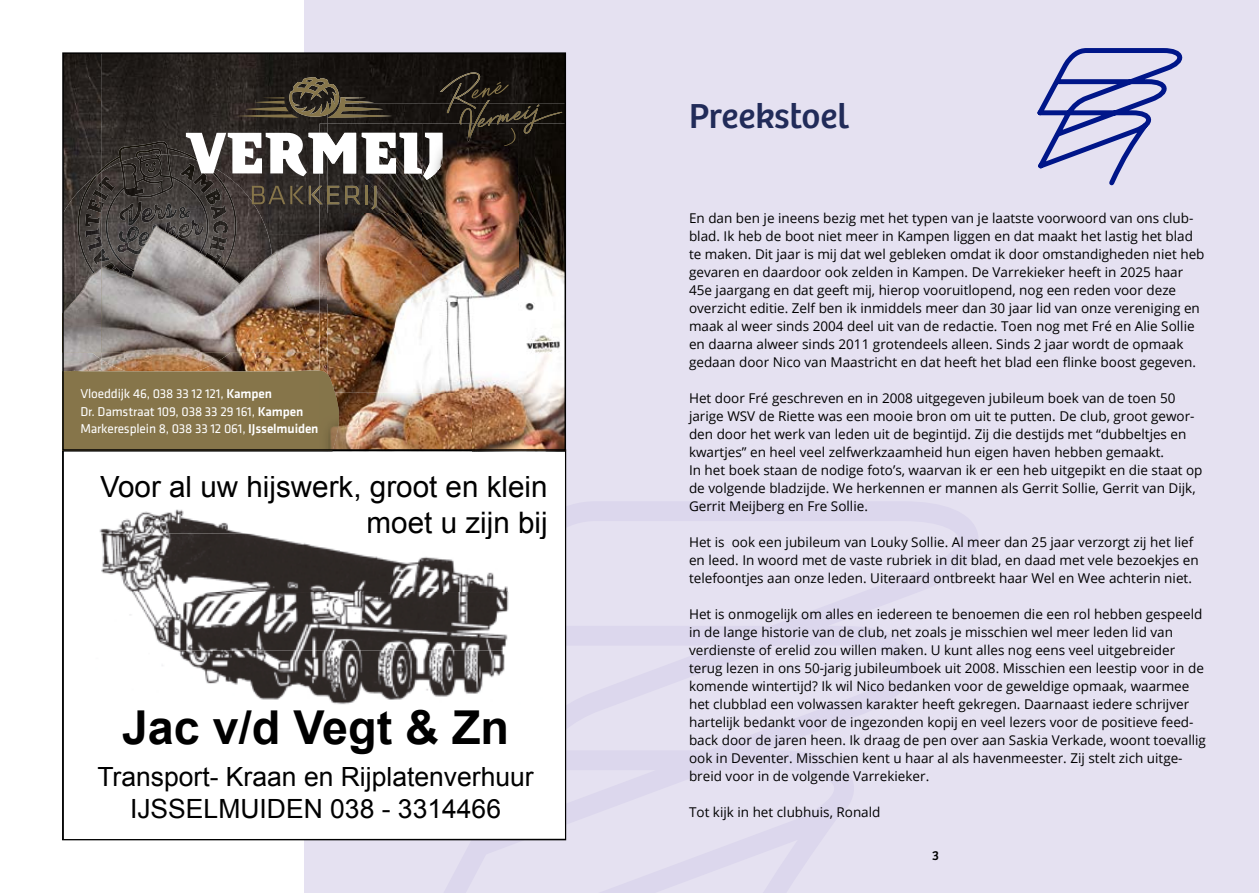
<style>
.page{position:relative;width:1259px;height:893px;background:#fff}
.page>*{position:absolute;margin:0;border:0;box-sizing:border-box;transform-origin:0 0}
.t1{font:700 46.8px "Arial";color:#000}
.t2{font:36px "Bree";color:#212b59}
.t3{font:29.55px/35.5px "Arial";color:#000;text-align:right}
.t4{font:26.55px/31.8px "Arial";color:#000;text-align:center}
.t5{font:13.5px/18px "Open Sans";color:#000}
.t6{font:13.5px "Bree";color:#000}
.t7{font:13.35px/17.7px "Klavika";letter-spacing:-.01em;color:#fff}
.s1{font-weight:500}
</style>
<div class="page">
<div style="left:304px;top:0;width:955px;height:893px;background:#e5e1f1"></div>
<svg style="left:1037px;top:48px;width:146px;height:138px"></svg>
<svg style="left:64px;top:451px;width:500px;height:387px"></svg>
<svg style="left:101px;top:55px;width:462px;height:170px;background:#332e2b"></svg>
<img style="left:65px;top:55px;width:36px;height:117px">
<img style="left:65px;top:172px;width:36px;height:53px">
<img style="left:75px;top:173px;width:25px;height:52px">
<img style="left:85px;top:214px;width:15px;height:11px">
<img style="left:87px;top:199px;width:14px;height:14px">
<img style="left:65px;top:359px;width:36px;height:11px">
<img style="left:101px;top:55px;width:63px;height:100px">
<img style="left:359px;top:55px;width:204px;height:49px">
<img style="left:241px;top:189px;width:78px;height:45px">
<img style="left:256px;top:234px;width:63px;height:136px">
<img style="left:101px;top:359px;width:155px;height:11px">
<img style="left:159px;top:155px;width:11px;height:21px">
<img style="left:101px;top:141px;width:60px;height:31px">
<img style="left:136px;top:155px;width:23px;height:21px">
<img style="left:119px;top:201px;width:23px;height:24px">
<img style="left:141px;top:208px;width:15px;height:15px">
<img style="left:154px;top:204px;width:13px;height:16px">
<img style="left:165px;top:204px;width:12px;height:14px">
<svg style="left:179px;top:207px;width:11px;height:12px"></svg>
<img style="left:165px;top:222px;width:13px;height:3px">
<img style="left:178px;top:224px;width:13px;height:1px">
<img style="left:191px;top:220px;width:13px;height:5px">
<img style="left:180px;top:163px;width:13px;height:18px">
<img style="left:193px;top:180px;width:21px;height:13px">
<img style="left:205px;top:188px;width:16px;height:17px">
<img style="left:210px;top:206px;width:16px;height:14px">
<img style="left:213px;top:221px;width:15px;height:4px">
<svg style="left:65px;top:225px;width:246px;height:134px;background:#7a6e67"></svg>
<svg style="left:92px;top:169px;width:17px;height:43px"></svg>
<img style="left:101px;top:176px;width:14px;height:15px">
<img style="left:291px;top:180px;width:28px;height:6px">
<img style="left:101px;top:227px;width:210px;height:126px">
<div style="left:65px;top:370px;width:254px;height:78px;background:#86754a"></div>
<img style="left:319px;top:180px;width:9px;height:191px">
<svg style="left:252px;top:186px;width:76px;height:18px"></svg>
<img style="left:319px;top:371px;width:9px;height:77px">
<img style="left:339px;top:393px;width:224px;height:55px">
<img style="left:328px;top:124px;width:235px;height:269px">
<img style="left:328px;top:186px;width:11px;height:18px">
<svg style="left:345px;top:186px;width:26px;height:24px"></svg>
<img style="left:371px;top:186px;width:5px;height:24px">
<img style="left:328px;top:374px;width:11px;height:74px">
<svg style="left:186px;top:72px;width:376px;height:108px;background:#4f4842"></svg>
<div style="left:62px;top:52px;width:504px;height:399px;border:2px solid #000"></div>
<p class="t7" style="left:80px;top:385px;width:240px">Vloeddijk 46, 038 33 12 121, <span class="s1">Kampen<br></span>Dr. Damstraat 109, 038 33 29 161, <span class="s1">Kampen<br></span>Markeresplein 8, 038 33 12 061, <span class="s1">IJsselmuiden</span></p>
<h3 class="t3" style="left:100px;top:469px;width:449px">Voor al uw hijswerk, groot en klein moet u zijn bij</h3>
<h1 class="t1" style="left:122px;top:697px;width:389px">Jac v/d Vegt &amp; Zn</h1>
<h3 class="t4" style="left:97px;top:761px;width:438px">Transport- Kraan en Rijplatenverhuur<br>IJSSELMUIDEN 038 - 3314466</h3>
<h2 class="t2" style="left:689px;top:89px;width:162px">Preekstoel</h2>
<p class="t5" style="left:689px;top:209px;width:517px">En dan ben je ineens bezig met het typen van je laatste voorwoord van ons club&shy;blad. Ik heb de boot niet meer in Kampen liggen en dat maakt het lastig het blad te maken. Dit jaar is mij dat wel gebleken omdat ik door omstandigheden niet heb gevaren en daardoor ook zelden in Kampen. De Varrekieker heeft in 2025 haar 45e jaargang en dat geeft mij, hierop vooruitlopend, nog een reden voor deze overzicht editie. Zelf ben ik inmiddels meer dan 30 jaar lid van onze vereniging en maak al weer sinds 2004 deel uit van de redactie. Toen nog met Fré en Alie Sollie en daarna alweer sinds 2011 grotendeels alleen. Sinds 2 jaar wordt de opmaak gedaan door Nico van Maastricht en dat heeft het blad een flinke boost gegeven.</p>
<p class="t5" style="left:689px;top:389px;width:515px">Het door Fré geschreven en in 2008 uitgegeven jubileum boek van de toen 50 jarige WSV de Riette was een mooie bron om uit te putten. De club, groot gewor&shy;den door het werk van leden uit de begintijd. Zij die destijds met “dubbeltjes en kwartjes” en heel veel zelfwerkzaamheid hun eigen haven hebben gemaakt.<br>In het boek staan de nodige foto’s, waarvan ik er een heb uitgepikt en die staat op de volgende bladzijde. We herkennen er mannen als Gerrit Sollie, Gerrit van Dijk, Gerrit Meijberg en Fre Sollie.</p>
<p class="t5" style="left:689px;top:533px;width:511px">Het is ook een jubileum van Louky Sollie. Al meer dan 25 jaar verzorgt zij het lief en leed. In woord met de vaste rubriek in dit blad, en daad met vele bezoekjes en telefoontjes aan onze leden. Uiteraard ontbreekt haar Wel en Wee achterin niet.</p>
<p class="t5" style="left:689px;top:605px;width:518px">Het is onmogelijk om alles en iedereen te benoemen die een rol hebben gespeeld in de lange historie van de club, net zoals je misschien wel meer leden lid van verdienste of erelid zou willen maken. U kunt alles nog eens veel uitgebreider terug lezen in ons 50-jarig jubileumboek uit 2008. Misschien een leestip voor in de komende wintertijd? Ik wil Nico bedanken voor de geweldige opmaak, waarmee het clubblad een volwassen karakter heeft gekregen. Daarnaast iedere schrijver hartelijk bedankt voor de ingezonden kopij en veel lezers voor de positieve feed&shy;back door de jaren heen. Ik draag de pen over aan Saskia Verkade, woont toevallig ook in Deventer. Misschien kent u haar al als havenmeester. Zij stelt zich uitge&shy;breid voor in de volgende Varrekieker.</p>
<p class="t5" style="left:689px;top:803px;width:193px">Tot kijk in het clubhuis, Ronald</p>
<p class="t6" style="left:932px;top:845px;width:8px">3</p>
</div>
